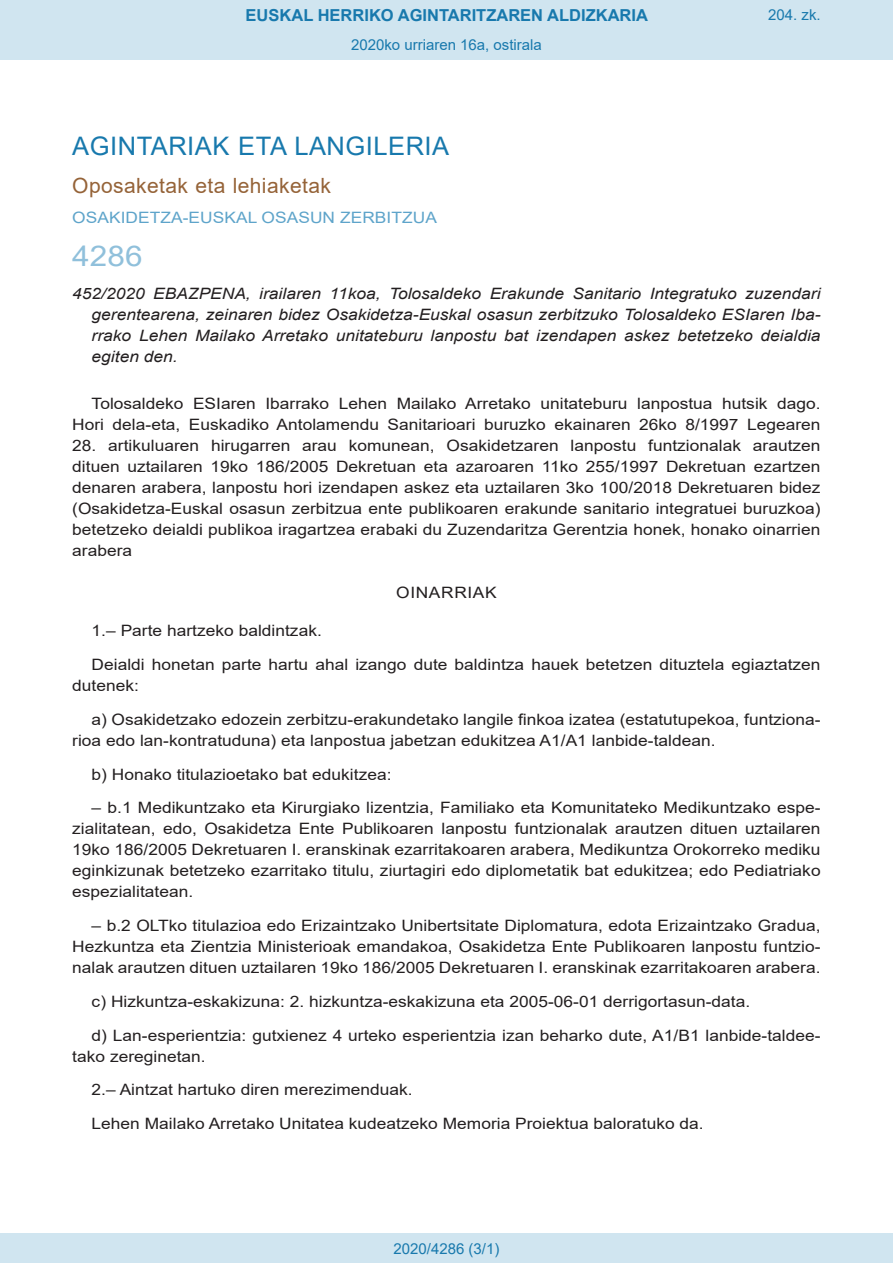
<style>
.page{position:relative;width:893px;height:1263px;background:#fff}
.page>*{position:absolute;margin:0;border:0;box-sizing:border-box;transform-origin:0 0}
.BOPVOrden{font:28.5px "Arial";color:#90c0db;scale:1.11 1}
.BOPVSeccion{font:25.5px "Arial";letter-spacing:.02em;color:#1879ad}
.BOPVSubseccion{font:21px "Arial";letter-spacing:.02em;color:#956338}
.t1{font:700 16.5px "Arial";color:#1879ad}
.BOPVDetalle{font:15.6px/21px "Arial";color:#231f20;text-align:justify;scale:1.11 1}
.BOPVTitulo{font:italic 15.6px/21px "Arial";color:#231f20;text-align:justify;scale:1.11 1}
.BOPVOrganismo{font:15.6px "Arial";letter-spacing:.005em;color:#5ea4ca;scale:1.11 1}
.BOPVClave{font:15.6px "Arial";letter-spacing:.035em;color:#231f20;scale:1.11 1}
.Paginacion_Centro{font:15px "Arial";color:#1879ad}
</style>
<div class="page">
<div style="left:0;top:0;width:893px;height:60px;background:#d0e5f0"></div>
<div style="left:0;top:1233px;width:893px;height:30px;background:#d0e5f0"></div>
<p class="t1" style="left:246px;top:3px;width:404px">EUSKAL HERRIKO AGINTARITZAREN ALDIZKARIA</p>
<p class="Paginacion_Centro" style="left:351px;top:35px;width:192px">2020ko urriaren 16a, ostirala</p>
<p class="Paginacion_Centro" style="left:768px;top:5px;width:54px">204. zk.</p>
<p class="BOPVSeccion" style="left:72px;top:128px;width:378px">AGINTARIAK ETA LANGILERIA</p>
<p class="BOPVSubseccion" style="left:72px;top:171px;width:260px">Oposaketak eta lehiaketak</p>
<p class="BOPVOrganismo" style="left:72px;top:207px;width:330px">OSAKIDETZA-EUSKAL OSASUN ZERBITZUA</p>
<p class="BOPVOrden" style="left:72px;top:236px;width:65px">4286</p>
<p class="BOPVTitulo" style="left:92px;top:284px;width:658px;text-indent:-19px">452/2020 EBAZPENA, irailaren 11koa, Tolosaldeko Erakunde Sanitario Integratuko zuzendari gerentearena, zeinaren bidez Osakidetza-Euskal osasun zerbitzuko Tolosaldeko ESIaren Iba&shy;rrako Lehen Mailako Arretako unitateburu lanpostu bat izendapen askez betetzeko deialdia egiten den.</p>
<p class="BOPVDetalle" style="left:72px;top:393px;width:676px;text-align:right">Tolosaldeko ESIaren Ibarrako Lehen Mailako Arretako unitateburu lanpostua hutsik dago.<br>Hori dela-eta, Euskadiko Antolamendu Sanitarioari buruzko ekainaren 26ko 8/1997 Legearen</p>
<p class="BOPVDetalle" style="left:72px;top:435px;width:676px">28. artikuluaren hirugarren arau komunean, Osakidetzaren lanpostu funtzionalak arautzen dituen uztailaren 19ko 186/2005 Dekretuan eta azaroaren 11ko 255/1997 Dekretuan ezartzen denaren arabera, lanpostu hori izendapen askez eta uztailaren 3ko 100/2018 Dekretuaren bidez (Osakidetza-Euskal osasun zerbitzua ente publikoaren erakunde sanitario integratuei buruzkoa) betetzeko deialdi publikoa iragartzea erabaki du Zuzendaritza Gerentzia honek, honako oinarrien arabera</p>
<p class="BOPVClave" style="left:396px;top:582px;width:92px">OINARRIAK</p>
<p class="BOPVDetalle" style="left:92px;top:620px;width:209px">1.– Parte hartzeko baldintzak.</p>
<p class="BOPVDetalle" style="left:72px;top:654px;width:676px;text-indent:19px">Deialdi honetan parte hartu ahal izango dute baldintza hauek betetzen dituztela egiaztatzen dutenek:</p>
<p class="BOPVDetalle" style="left:72px;top:709px;width:676px;text-indent:19px">a) Osakidetzako edozein zerbitzu-erakundetako langile finkoa izatea (estatutupekoa, funtziona&shy;rioa edo lan-kontratuduna) eta lanpostua jabetzan edukitzea A1/A1 lanbide-taldean.</p>
<p class="BOPVDetalle" style="left:92px;top:763px;width:272px">b) Honako titulazioetako bat edukitzea:</p>
<p class="BOPVDetalle" style="left:72px;top:797px;width:676px;text-indent:19px">– b.1 Medikuntzako eta Kirurgiako lizentzia, Familiako eta Komunitateko Medikuntzako espe&shy;zialitatean, edo, Osakidetza Ente Publikoaren lanpostu funtzionalak arautzen dituen uztailaren 19ko 186/2005 Dekretuaren I. eranskinak ezarritakoaren arabera, Medikuntza Orokorreko mediku eginkizunak betetzeko ezarritako titulu, ziurtagiri edo diplometatik bat edukitzea; edo Pediatriako espezialitatean.</p>
<p class="BOPVDetalle" style="left:72px;top:915px;width:676px;text-indent:19px">– b.2 OLTko titulazioa edo Erizaintzako Unibertsitate Diplomatura, edota Erizaintzako Gradua, Hezkuntza eta Zientzia Ministerioak emandakoa, Osakidetza Ente Publikoaren lanpostu funtzio&shy;nalak arautzen dituen uztailaren 19ko 186/2005 Dekretuaren I. eranskinak ezarritakoaren arabera.</p>
<p class="BOPVDetalle" style="left:92px;top:991px;width:595px">c) Hizkuntza-eskakizuna: 2. hizkuntza-eskakizuna eta 2005-06-01 derrigortasun-data.</p>
<p class="BOPVDetalle" style="left:72px;top:1024px;width:676px;text-indent:19px">d) Lan-esperientzia: gutxienez 4 urteko esperientzia izan beharko dute, A1/B1 lanbide-taldee&shy;tako zereginetan.</p>
<p class="BOPVDetalle" style="left:92px;top:1079px;width:291px">2.– Aintzat hartuko diren merezimenduak.</p>
<p class="BOPVDetalle" style="left:92px;top:1113px;width:553px">Lehen Mailako Arretako Unitatea kudeatzeko Memoria Proiektua baloratuko da.</p>
<p class="Paginacion_Centro" style="left:393px;top:1238px;width:107px">2020/4286 (3/1)</p>
</div>
